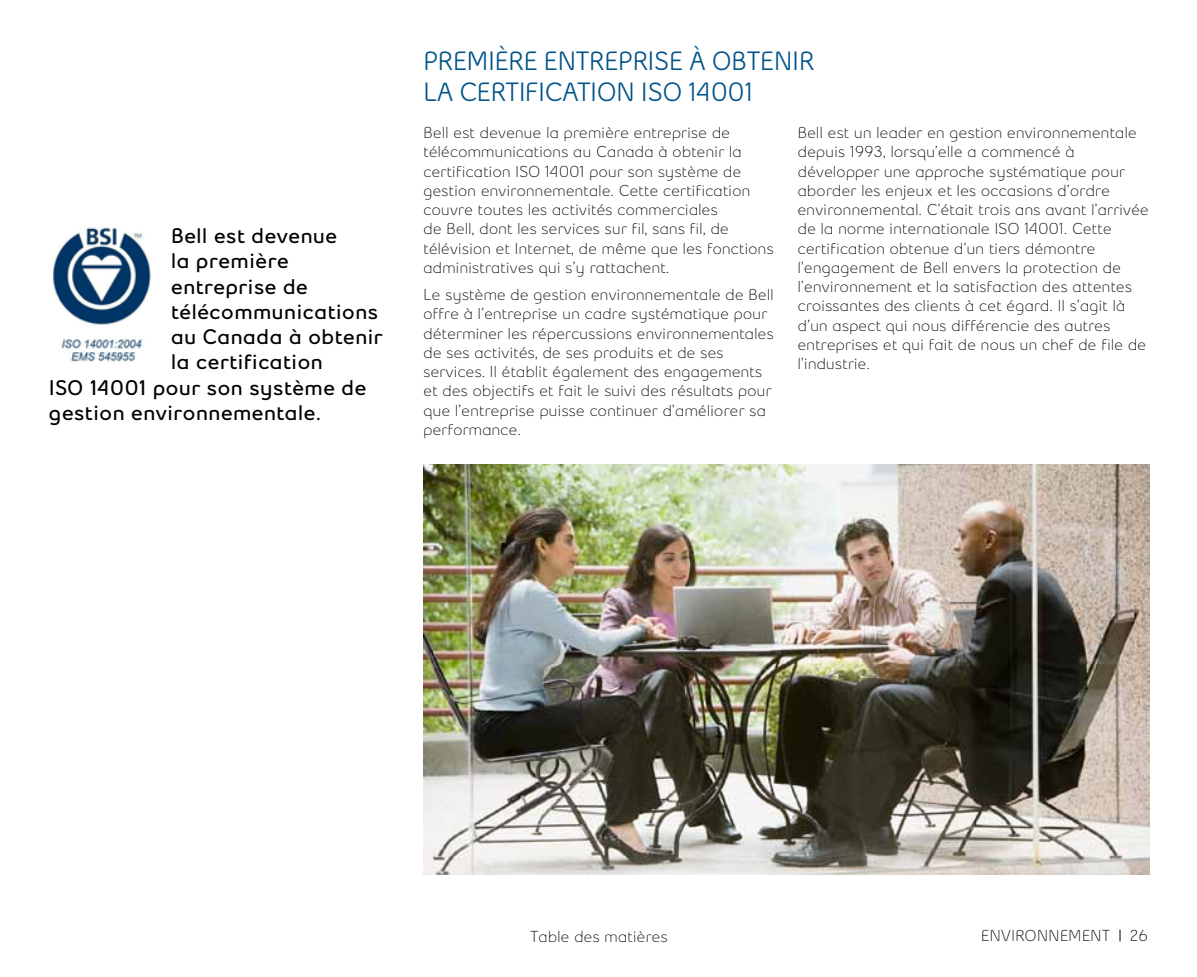
<style>
.page{position:relative;width:1197px;height:977px;background:#fff}
.page>*{position:absolute;margin:0;border:0;box-sizing:border-box;transform-origin:0 0}
.t1{font:600 26.25px/31.5px "Bell Slim";letter-spacing:-.02em;color:#005388}
.t2{font:700 21px "Bell Slim";letter-spacing:.03em;color:#000}
.t3{font:15.75px/19.2px "Bell Slim";letter-spacing:-.015em;color:#000}
</style>
<div class="page">
<img style="left:53px;top:227px;width:98px;height:135px">
<svg style="left:1120px;top:929px;width:1px;height:12px"></svg>
<img style="left:423px;top:465px;width:727px;height:409px">
<h2 class="t2" style="left:171px;top:223px;width:167px">Bell est devenue</h2>
<h2 class="t2" style="left:171px;top:248px;width:119px">la première</h2>
<h2 class="t2" style="left:171px;top:273px;width:138px">entreprise de</h2>
<h2 class="t2" style="left:171px;top:298px;width:208px">télécommunications</h2>
<h2 class="t2" style="left:171px;top:323px;width:213px">au Canada à obtenir</h2>
<h2 class="t2" style="left:171px;top:349px;width:153px">la certification</h2>
<h2 class="t2" style="left:49px;top:374px;width:319px">ISO 14001 pour son système de</h2>
<h2 class="t2" style="left:49px;top:399px;width:273px">gestion environnementale.</h2>
<h1 class="t1" style="left:423px;top:45px;width:393px">PREMIÈRE ENTREPRISE À OBTENIR<br>LA CERTIFICATION ISO 14001</h1>
<p class="t3" style="left:797px;top:123px;width:353px">Bell est un leader en gestion environnementale depuis 1993, lorsqu’elle a commencé à développer une approche systématique pour aborder les enjeux et les occasions d’ordre environnemental. C’était trois ans avant l’arrivée de la norme internationale ISO 14001. Cette certification obtenue d’un tiers démontre l’engagement de Bell envers la protection de l’environnement et la satisfaction des attentes croissantes des clients à cet égard. Il s’agit là d’un aspect qui nous différencie des autres entreprises et qui fait de nous un chef de file de l’industrie.</p>
<p class="t3" style="left:423px;top:123px;width:352px">Bell est devenue la première entreprise de télécommunications au Canada à obtenir la certification ISO 14001 pour son système de gestion environnementale. Cette certification couvre toutes les activités commerciales<br>de Bell, dont les services sur fil, sans fil, de télévision et Internet, de même que les fonctions administratives qui s’y rattachent.</p>
<p class="t3" style="left:423px;top:285px;width:352px">Le système de gestion environnementale de Bell offre à l’entreprise un cadre systématique pour déterminer les répercussions environnementales de ses activités, de ses produits et de ses services. Il établit également des engagements et des objectifs et fait le suivi des résultats pour que l’entreprise puisse continuer d’améliorer sa performance.</p>
<p class="t3" style="left:530px;top:927px;width:139px">Table des matières</p>
<p class="t3" style="left:981px;top:926px;width:41px">Environne</p>
<p class="t3" style="left:1068px;top:926px;width:24px">ment</p>
<p class="t3" style="left:1130px;top:926px;width:20px">26</p>
</div>
